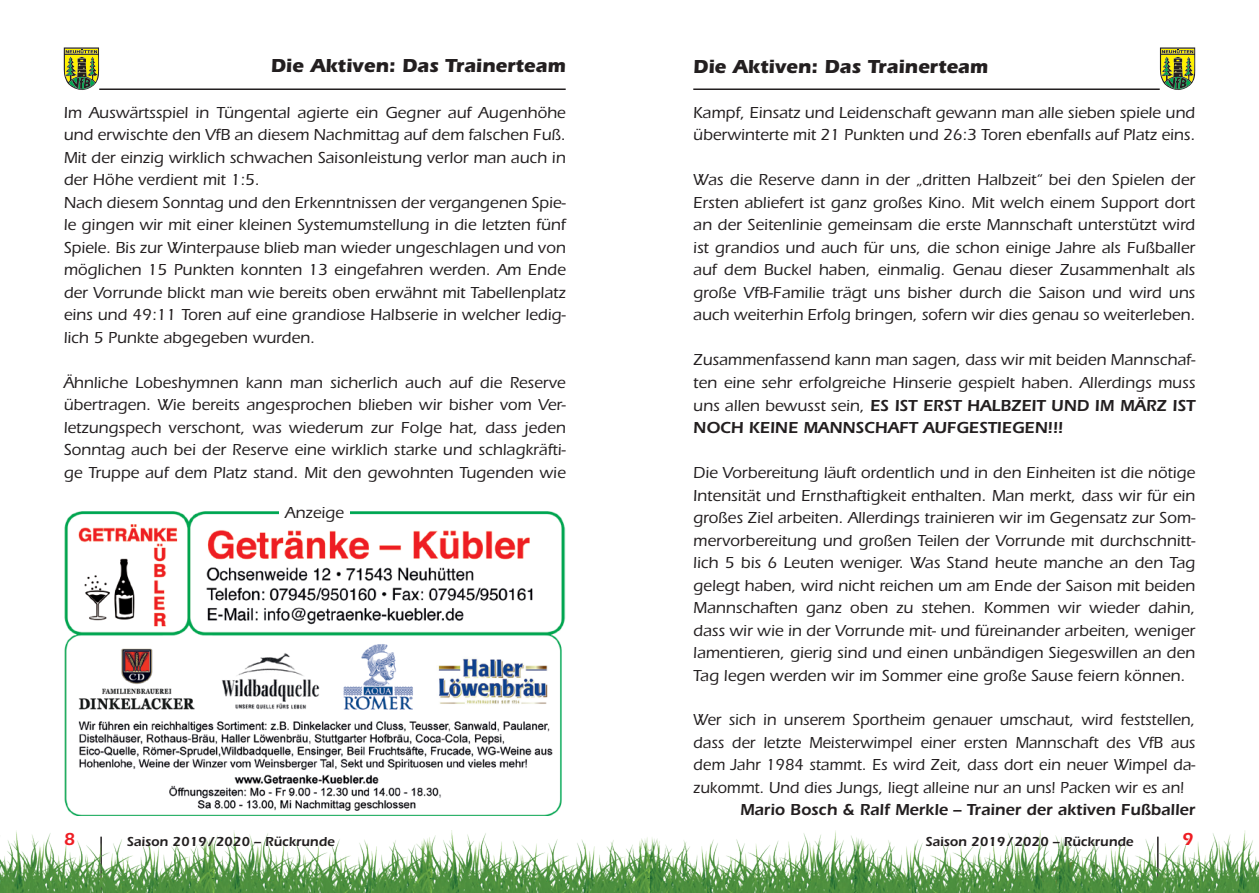
<style>
.page{position:relative;width:1259px;height:893px;background:#fff}
.page>*{position:absolute;margin:0;border:0;box-sizing:border-box;transform-origin:0 0}
.t1{font:700 19.5px "ITC Eras Std";color:#231f20}
.t2{font:600 18px "ITC Eras Std";color:#ee1d23}
.t3{font:500 16.5px/22.5px "ITC Eras Std";color:#231f20;text-align:justify}
.t4{font:600 16.5px "ITC Eras Std";color:#231f20}
.t5{font:600 13.5px "ITC Eras Std";color:#231f20}
.s1{font-weight:600}
</style>
<div class="page">
<img style="left:0;top:831px;width:1259px;height:62px">
<hr style="left:99px;top:88px;width:467px;height:2px;background:#231f20">
<hr style="left:693px;top:88px;width:466px;height:2px;background:#231f20">
<svg style="left:566px;top:831px;width:63px;height:62px"></svg>
<svg style="left:629px;top:831px;width:64px;height:62px"></svg>
<svg style="left:64px;top:47px;width:35px;height:43px;background:#8c9542"></svg>
<svg style="left:1160px;top:47px;width:35px;height:43px;background:#8d9543"></svg>
<img style="left:64px;top:511px;width:501px;height:304px">
<div style="left:279px;top:507px;width:71px;height:12px;background:#fff"></div>
<p class="t1" style="left:271px;top:54px;width:296px">Die Aktiven: Das Trainerteam</p>
<p class="t3" style="left:64px;top:101px;width:504px;text-align:left">Im Auswärtsspiel in Tüngental agierte ein Gegner auf Augenhöhe und erwischte den VfB an diesem Nachmittag auf dem falschen Fuß.<br>Mit der einzig wirklich schwachen Saisonleistung verlor man auch in der Höhe verdient mit 1:5.<br>Nach diesem Sonntag und den Erkenntnissen der vergangenen Spie&shy;le gingen wir mit einer kleinen Systemumstellung in die letzten fünf Spiele. Bis zur Winterpause blieb man wieder ungeschlagen und von möglichen 15 Punkten konnten 13 eingefahren werden. Am Ende der Vorrunde blickt man wie bereits oben erwähnt mit Tabellenplatz eins und 49:11 Toren auf eine grandiose Halbserie in welcher ledig&shy;lich 5 Punkte abgegeben wurden.</p>
<p class="t3" style="left:64px;top:371px;width:504px">Ähnliche Lobeshymnen kann man sicherlich auch auf die Reserve übertragen. Wie bereits angesprochen blieben wir bisher vom Ver&shy;letzungspech verschont, was wiederum zur Folge hat, dass jeden Sonntag auch bei der Reserve eine wirklich starke und schlagkräfti&shy;ge Truppe auf dem Platz stand. Mit den gewohnten Tugenden wie</p>
<p class="t3" style="left:285px;top:502px;width:60px">Anzeige</p>
<p class="t1" style="left:693px;top:55px;width:296px">Die Aktiven: Das Trainerteam</p>
<p class="t3" style="left:693px;top:101px;width:503px">Kampf, Einsatz und Leidenschaft gewann man alle sieben spiele und überwinterte mit 21 Punkten und 26:3 Toren ebenfalls auf Platz eins.</p>
<p class="t3" style="left:693px;top:169px;width:503px">Was die Reserve dann in der „dritten Halbzeit“ bei den Spielen der Ersten abliefert ist ganz großes Kino. Mit welch einem Support dort an der Seitenlinie gemeinsam die erste Mannschaft unterstützt wird ist grandios und auch für uns, die schon einige Jahre als Fußballer auf dem Buckel haben, einmalig. Genau dieser Zusammenhalt als große VfB-Familie trägt uns bisher durch die Saison und wird uns auch weiterhin Erfolg bringen, sofern wir dies genau so weiterleben.</p>
<p class="t3" style="left:693px;top:349px;width:503px">Zusammenfassend kann man sagen, dass wir mit beiden Mannschaf&shy;ten eine sehr erfolgreiche Hinserie gespielt haben. Allerdings muss uns allen bewusst sein, <span class="s1">ES IST ERST HALBZEIT UND IM MÄRZ IST NOCH KEINE MANNSCHAFT AUFGESTIEGEN!!!</span></p>
<p class="t3" style="left:693px;top:461px;width:503px">Die Vorbereitung läuft ordentlich und in den Einheiten ist die nötige Intensität und Ernsthaftigkeit enthalten. Man merkt, dass wir für ein großes Ziel arbeiten. Allerdings trainieren wir im Gegensatz zur Som&shy;mervorbereitung und großen Teilen der Vorrunde mit durchschnitt&shy;lich 5 bis 6 Leuten weniger. Was Stand heute manche an den Tag gelegt haben, wird nicht reichen um am Ende der Saison mit beiden Mannschaften ganz oben zu stehen. Kommen wir wieder dahin, dass wir wie in der Vorrunde mit- und füreinander arbeiten, weniger lamentieren, gierig sind und einen unbändigen Siegeswillen an den Tag legen werden wir im Sommer eine große Sause feiern können.</p>
<p class="t3" style="left:693px;top:709px;width:503px">Wer sich in unserem Sportheim genauer umschaut, wird feststellen, dass der letzte Meisterwimpel einer ersten Mannschaft des VfB aus dem Jahr 1984 stammt. Es wird Zeit, dass dort ein neuer Wimpel da&shy;zukommt. Und dies Jungs, liegt alleine nur an uns! Packen wir es an!</p>
<p class="t4" style="left:740px;top:800px;width:456px">Mario Bosch &amp; Ralf Merkle – Trainer der aktiven Fußballer</p>
<p class="t2" style="left:64px;top:829px;width:13px">8</p>
<p class="t5" style="left:127px;top:833px;width:209px">Saison 2019/2020 – Rückrunde</p>
<p class="t5" style="left:925px;top:833px;width:209px">Saison 2019/2020 – Rückrunde</p>
<p class="t2" style="left:1182px;top:829px;width:13px">9</p>
</div>
